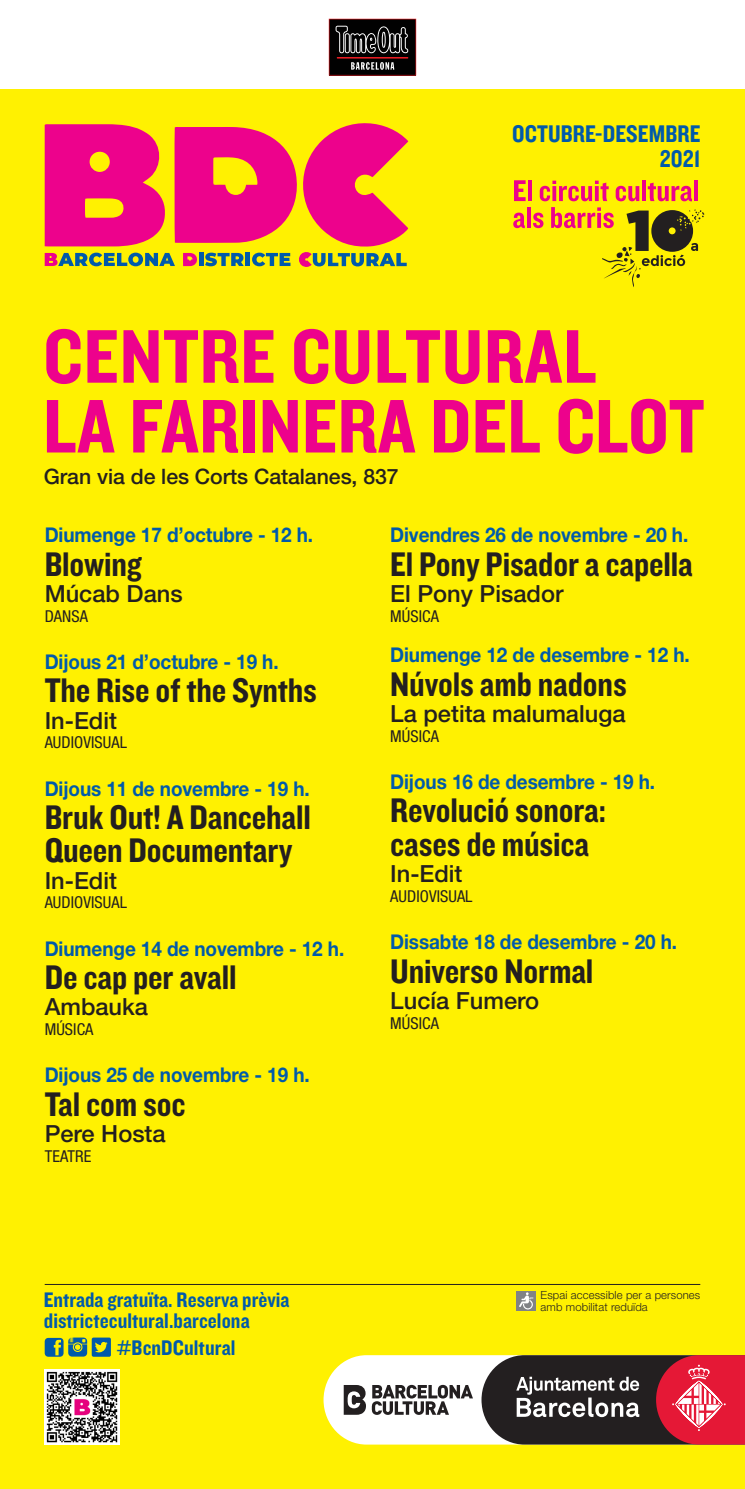
<style>
.page{position:relative;width:745px;height:1489px;background:#fff}
.page>*{position:absolute;margin:0;border:0;box-sizing:border-box;transform-origin:0 0}
.t1{font:78.75px/69.8px "Knockout HTF50 Welterweight";letter-spacing:.005em;color:#ed028c}
.t2{font:35.5px/33.5px "Knockout HTF50 Welterweight";letter-spacing:-.005em;color:#231f20}
.t3{font:25px/25px "Knockout HTF50 Welterweight";letter-spacing:.005em;color:#015aaa;text-align:right;scale:.96 1}
.t4{font:500 23.62px "Helvetica Neue LT Std";color:#231f20}
.t5{font:21.88px/21.4px "Knockout HTF50 Welterweight";letter-spacing:.005em;color:#015aaa}
.t6{font:500 21.25px "Helvetica Neue LT Std";letter-spacing:-.005em;color:#231f20}
.t7{font:700 20.38px "Helvetica Neue LT Std";letter-spacing:-.005em;color:#015aaa;scale:.93 1}
.t8{font:condensed 16.38px "Helvetica Neue LT Std";letter-spacing:.005em;color:#231f20}
.t9{font:300 11.25px/11.2px "Helvetica Neue LT Std";letter-spacing:.01em;color:#231f20}
</style>
<div class="page">
<div style="left:0;top:0;width:744px;height:1488px;background:#fff101"></div>
<svg style="left:45px;top:1337px;width:66px;height:19px"></svg>
<svg style="left:323px;top:1355px;width:421px;height:89px;background:#9e7a7a"></svg>
<div style="left:0;top:0;width:744px;height:89px;background:#fff"></div>
<svg style="left:328px;top:19px;width:88px;height:56px;background:#2f2626"></svg>
<hr style="left:45px;top:1284px;width:654px;height:1px;background:#231f20">
<img style="left:45px;top:1369px;width:74px;height:75px">
<svg style="left:45px;top:123px;width:363px;height:144px"></svg>
<div style="left:516px;top:1290px;width:20px;height:20px;background:#808285"></div>
<svg style="left:519px;top:1292px;width:14px;height:17px"></svg>
<svg style="left:514px;top:180px;width:11px;height:21px"></svg>
<svg style="left:528px;top:180px;width:3px;height:21px"></svg>
<svg style="left:539px;top:181px;width:69px;height:20px"></svg>
<svg style="left:615px;top:186px;width:24px;height:15px"></svg>
<svg style="left:642px;top:180px;width:3px;height:21px"></svg>
<svg style="left:647px;top:183px;width:44px;height:18px"></svg>
<svg style="left:694px;top:180px;width:3px;height:21px"></svg>
<svg style="left:513px;top:213px;width:11px;height:15px"></svg>
<svg style="left:527px;top:207px;width:3px;height:21px"></svg>
<svg style="left:533px;top:213px;width:10px;height:15px"></svg>
<svg style="left:551px;top:207px;width:153px;height:80px"></svg>
<p class="t3" style="left:512px;top:122px;width:197px">OCTUBRE-DESEMBRE<br>2021</p>
<h1 class="t1" style="left:43px;top:324px;width:662px">CENTRE CULTURAL<br>LA FARINERA DEL CLOT</h1>
<p class="t6" style="left:44px;top:463px;width:356px">Gran via de les Corts Catalanes, 837</p>
<p class="t7" style="left:45px;top:522px;width:290px">Diumenge 17 d’octubre - 12 h.</p>
<h2 class="t2" style="left:45px;top:548px;width:98px">Blowing</h2>
<p class="t4" style="left:45px;top:579px;width:139px">Múcab Dans</p>
<p class="t8" style="left:45px;top:606px;width:45px">DANSA</p>
<p class="t7" style="left:45px;top:649px;width:253px">Dijous 21 d’octubre - 19 h.</p>
<h2 class="t2" style="left:45px;top:675px;width:274px">The Rise of the Synths</h2>
<p class="t4" style="left:45px;top:706px;width:74px">In-Edit</p>
<p class="t8" style="left:45px;top:733px;width:84px">AUDIOVISUAL</p>
<p class="t7" style="left:45px;top:775px;width:286px">Dijous 11 de novembre - 19 h.</p>
<h2 class="t2" style="left:45px;top:801px;width:267px">Bruk Out! A Dancehall<br>Queen Documentary</h2>
<p class="t4" style="left:45px;top:866px;width:74px">In-Edit</p>
<p class="t8" style="left:45px;top:893px;width:84px">AUDIOVISUAL</p>
<p class="t7" style="left:45px;top:935px;width:323px">Diumenge 14 de novembre - 12 h.</p>
<h2 class="t2" style="left:45px;top:961px;width:193px">De cap per avall</h2>
<p class="t4" style="left:45px;top:992px;width:105px">Ambauka</p>
<p class="t8" style="left:45px;top:1019px;width:50px">MÚSICA</p>
<p class="t7" style="left:45px;top:1062px;width:286px">Dijous 25 de novembre - 19 h.</p>
<h2 class="t2" style="left:45px;top:1088px;width:142px">Tal com soc</h2>
<p class="t4" style="left:45px;top:1119px;width:122px">Pere Hosta</p>
<p class="t8" style="left:45px;top:1146px;width:48px">TEATRE</p>
<p class="t7" style="left:390px;top:522px;width:322px">Divendres 26 de novembre - 20 h.</p>
<h2 class="t2" style="left:390px;top:548px;width:304px">El Pony Pisador a capella</h2>
<p class="t4" style="left:390px;top:579px;width:174px">El Pony Pisador</p>
<p class="t8" style="left:390px;top:606px;width:50px">MÚSICA</p>
<p class="t7" style="left:390px;top:642px;width:323px">Diumenge 12 de desembre - 12 h.</p>
<h2 class="t2" style="left:390px;top:668px;width:238px">Núvols amb nadons</h2>
<p class="t4" style="left:390px;top:699px;width:236px">La petita malumaluga</p>
<p class="t8" style="left:390px;top:726px;width:50px">MÚSICA</p>
<p class="t7" style="left:390px;top:769px;width:286px">Dijous 16 de desembre - 19 h.</p>
<h2 class="t2" style="left:390px;top:795px;width:217px">Revolució sonora: cases de música</h2>
<p class="t4" style="left:390px;top:859px;width:74px">In-Edit</p>
<p class="t8" style="left:390px;top:886px;width:84px">AUDIOVISUAL</p>
<p class="t7" style="left:390px;top:929px;width:310px">Dissabte 18 de desembre - 20 h.</p>
<h2 class="t2" style="left:390px;top:955px;width:205px">Universo Normal</h2>
<p class="t4" style="left:390px;top:986px;width:150px">Lucía Fumero</p>
<p class="t8" style="left:390px;top:1013px;width:50px">MÚSICA</p>
<p class="t5" style="left:44px;top:1289px;width:247px">Entrada gratuïta. Reserva prèvia districtecultural.barcelona</p>
<p class="t5" style="left:117px;top:1337px;width:120px">#BcnDCultural</p>
<p class="t9" style="left:540px;top:1289px;width:161px">Espai accessible per a persones amb mobilitat reduïda</p>
</div>
